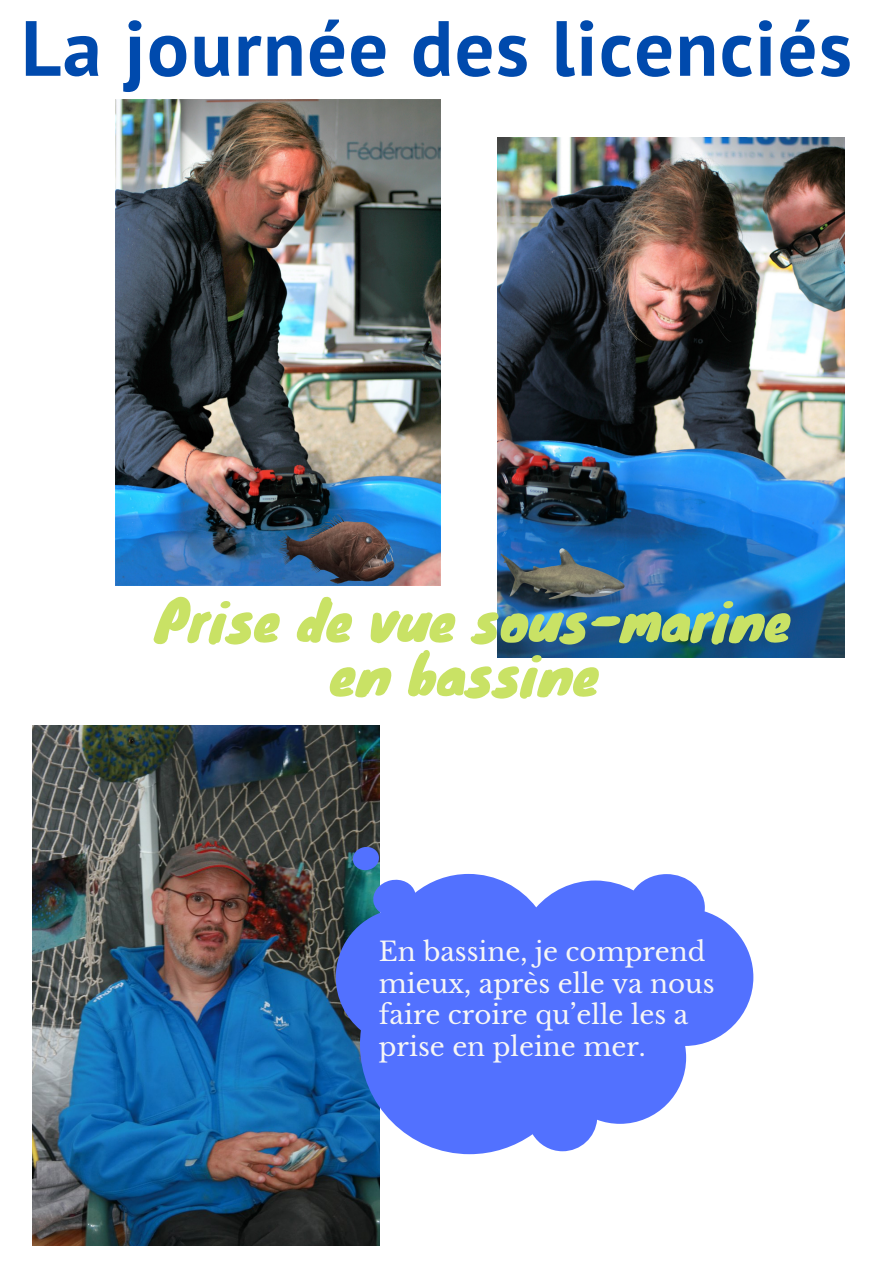
<style>
.page{position:relative;width:894px;height:1264px;background:#fff}
.page>*{position:absolute;margin:0;border:0;box-sizing:border-box;transform-origin:0 0}
.t1{font:700 78px "PT Sans";letter-spacing:.02em;color:#004aad}
.t2{font:54px/54px "Knewave";color:#c9e265;text-align:center}
.t3{font:26.1px/31.5px "Libre Baskerville";color:#f6f6f6}
</style>
<div class="page">
<img style="left:497px;top:137px;width:347px;height:521px">
<img style="left:115px;top:100px;width:325px;height:485px">
<img style="left:32px;top:725px;width:347px;height:520px">
<svg style="left:335px;top:874px;width:418px;height:280px;fill:#5271ff"></svg>
<svg style="left:350px;top:844px;width:30px;height:28px"></svg>
<h1 class="t1" style="left:21px;top:-4px;width:832px">La journée des licenciés</h1>
<h2 class="t2" style="left:155px;top:591px;width:637px">Prise de vue sous-marine en bassine</h2>
<p class="t3" style="left:379px;top:936px;width:337px">En bassine, je comprend mieux, après elle va nous faire croire qu’elle les a prise en pleine mer.</p>
</div>
